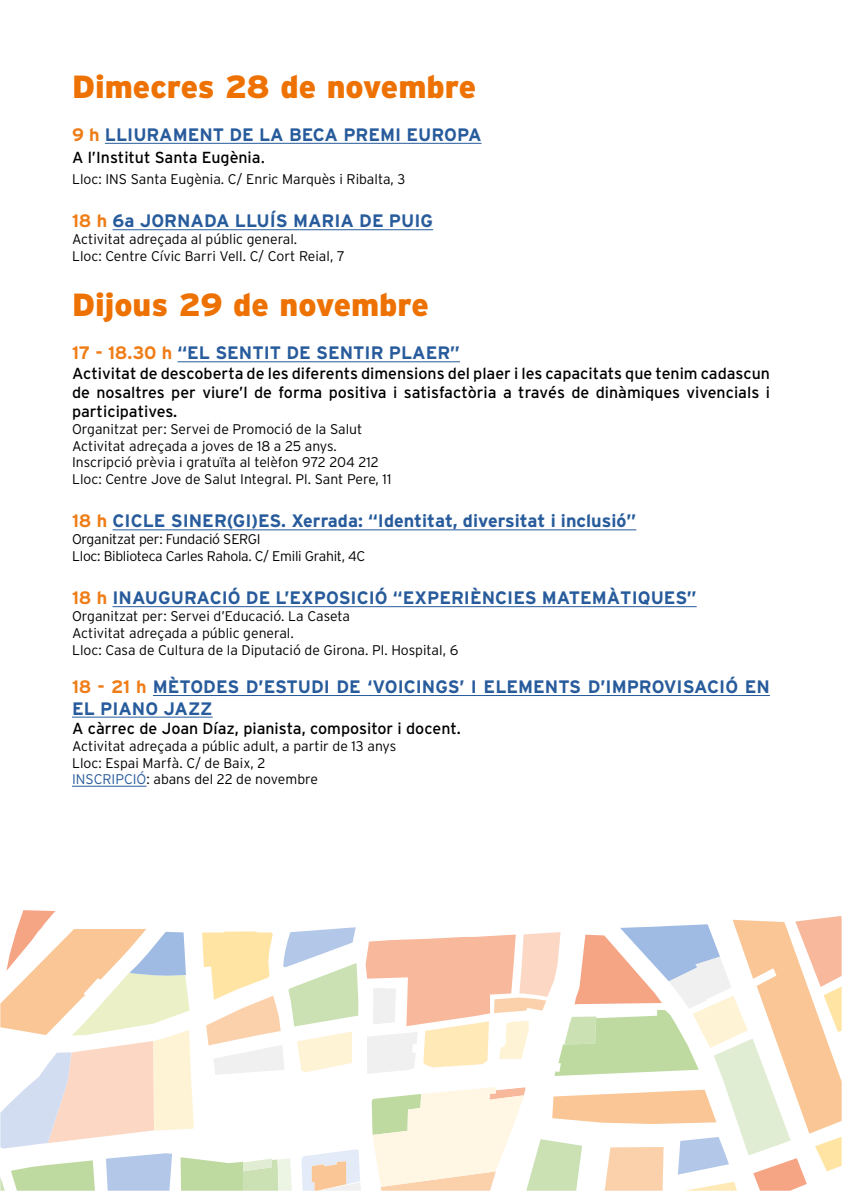
<style>
.page{position:relative;width:842px;height:1191px;background:#fff}
.page>*{position:absolute;margin:0;border:0;box-sizing:border-box;transform-origin:0 0}
.t1{font:900 32px "Interstate";color:#ee7203}
.t2{font:700 18px/21.6px "Interstate";color:#275b9b}
.t3{font:16px/19.2px "Interstate";color:#000;text-align:justify}
.t4{font:300 14px/16.8px "Interstate";color:#000}
.t5{font:300 14px/16.8px "Interstate";letter-spacing:-.02em;color:#000}
.s1{color:#ef7d17}
.s2{font-weight:300;font-size:18px}
.s3{color:#275b9b}
</style>
<div class="page">
<hr style="left:105px;top:143px;width:376px;height:1px;background:#275b9b">
<hr style="left:113px;top:229px;width:320px;height:1px;background:#275b9b">
<hr style="left:178px;top:361px;width:282px;height:1px;background:#275b9b">
<hr style="left:113px;top:529px;width:523px;height:1px;background:#275b9b">
<hr style="left:113px;top:606px;width:584px;height:1px;background:#275b9b">
<hr style="left:153px;top:695px;width:617px;height:1px;background:#275b9b">
<hr style="left:72px;top:717px;width:141px;height:1px;background:#275b9b">
<hr style="left:72px;top:786px;width:74px;height:1px;background:#275b9b">
<svg style="left:0;top:910px;width:842px;height:280px"></svg>
<h1 class="t1" style="left:72px;top:68px;width:406px">Dimecres 28 de novembre</h1>
<p class="t2" style="left:72px;top:124px;width:411px"><span class="s1">9 h</span> LLIURAMENT DE LA BECA PREMI EUROPA</p>
<p class="t3" style="left:72px;top:147px;width:194px">A l’Institut Santa Eugènia<span class="s2">.</span></p>
<p class="t4" style="left:72px;top:171px;width:335px">Lloc: INS Santa Eugènia. C/ Enric Marquès i Ribalta, 3</p>
<p class="t2" style="left:72px;top:210px;width:363px"><span class="s1">18 h</span> 6a JORNADA LLUÍS MARIA DE PUIG</p>
<p class="t4" style="left:72px;top:231px;width:274px">Activitat adreçada al públic general.<br>Lloc: Centre Cívic Barri Vell. C/ Cort Reial, 7</p>
<h1 class="t1" style="left:72px;top:286px;width:358px">Dijous 29 de novembre</h1>
<p class="t2" style="left:72px;top:342px;width:389px"><span class="s1">17 - 18.30 h</span> “EL SENTIT DE SENTIR PLAER”</p>
<p class="t3" style="left:72px;top:363px;width:699px">Activitat de descoberta de les diferents dimensions del plaer i les capacitats que tenim cadascun de nosaltres per viure’l de forma positiva i satisfactòria a través de dinàmiques vivencials i participatives.</p>
<p class="t4" style="left:72px;top:420px;width:321px">Organitzat per: Servei de Promoció de la Salut Activitat adreçada a joves de 18 a 25 anys.<br>Inscripció prèvia i gratuïta al telèfon 972 204 212<br>Lloc: Centre Jove de Salut Integral. Pl. Sant Pere, 11</p>
<p class="t2" style="left:72px;top:510px;width:566px"><span class="s1">18 h</span> CICLE SINER(GI)ES. Xerrada: “Identitat, diversitat i inclusió”</p>
<p class="t5" style="left:72px;top:531px;width:295px">Organitzat per: Fundació SERGI<br>Lloc: Biblioteca Carles Rahola. C/ Emili Grahit, 4C</p>
<p class="t2" style="left:72px;top:587px;width:626px"><span class="s1">18 h</span> INAUGURACIÓ DE L’EXPOSICIÓ “EXPERIÈNCIES MATEMÀTIQUES”</p>
<p class="t4" style="left:72px;top:607px;width:388px">Organitzat per: Servei d’Educació. La Caseta<br>Activitat adreçada a públic general.<br>Lloc: Casa de Cultura de la Diputació de Girona. Pl. Hospital, 6</p>
<p class="t2" style="left:72px;top:676px;width:699px"><span class="s1">18 - 21 h</span> MÈTODES D’ESTUDI DE ‘VOICINGS’ I ELEMENTS D’IMPROVISACIÓ EN<br>EL PIANO JAZZ</p>
<p class="t3" style="left:72px;top:718px;width:390px">A càrrec de Joan Díaz, pianista, compositor i docent.</p>
<p class="t4" style="left:72px;top:737px;width:326px">Activitat adreçada a públic adult, a partir de 13 anys<br>Lloc: Espai Marfà. C/ de Baix, 2<br><span class="s3">INSCRIPCIÓ</span>: abans del 22 de novembre</p>
</div>
